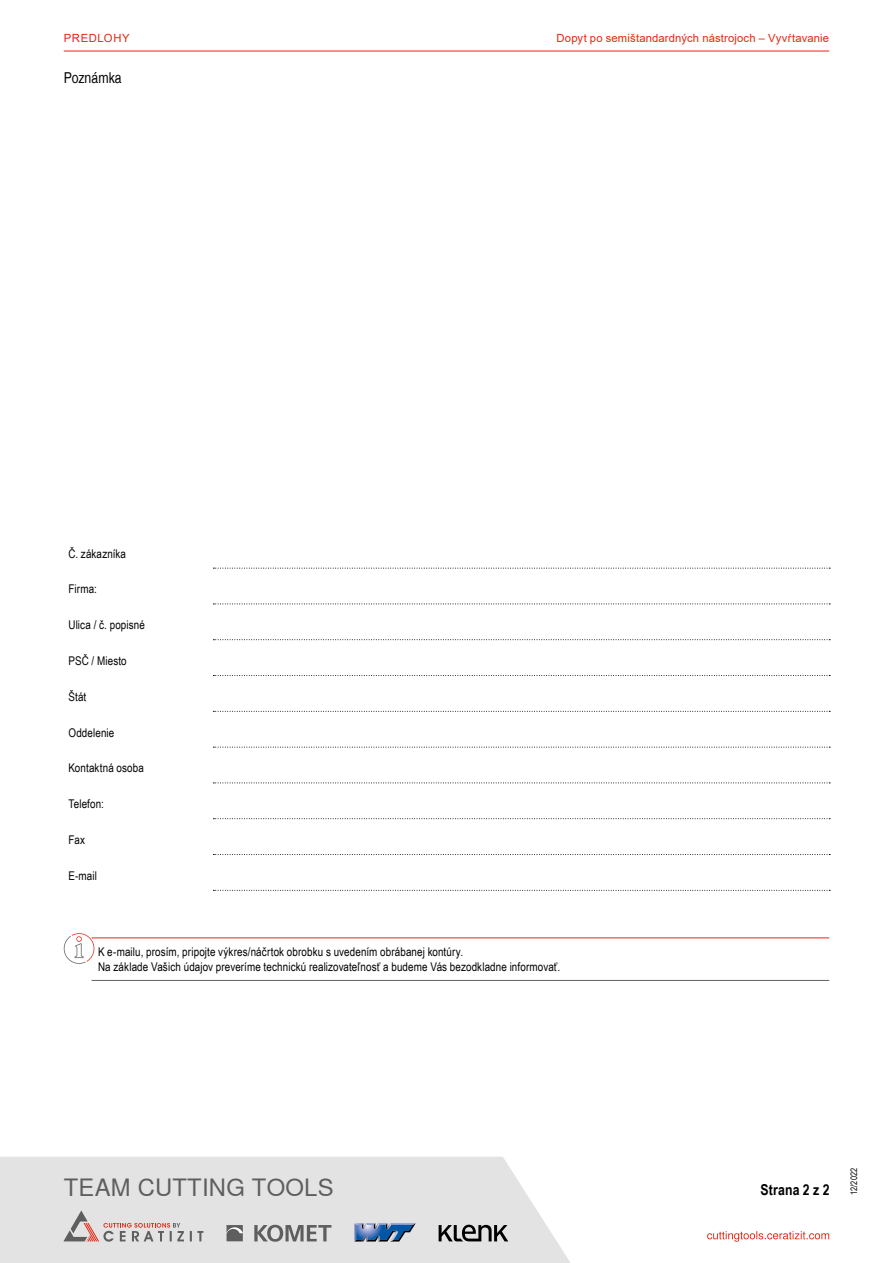
<style>
.page{position:relative;width:893px;height:1263px;background:#fff}
.page>*{position:absolute;margin:0;border:0;box-sizing:border-box;transform-origin:0 0}
.t1{font:23.85px "Nimbus Sans WNT Global";letter-spacing:.01em;color:#5f5e5e}
.t2{font:700 15px "Arial Narrow";letter-spacing:.01em;color:#000}
.t3{font:condensed 15px "Ceratizit Sans Global";letter-spacing:.005em;color:#000}
.t4{font:12px/14.4px "Arial Narrow";letter-spacing:.01em;color:#000}
.t5{font:11.25px "Arial";letter-spacing:.015em;color:#e52713}
.t6{font:11.25px "Arial";letter-spacing:.055em;color:#e52713}
.t7{font:9px "Arial Narrow";letter-spacing:.02em;color:#000}
</style>
<div class="page">
<hr style="left:64px;top:51px;width:765px;height:1px;background:#e52713">
<svg style="left:0;top:1157px;width:570px;height:106px;fill:#e3e3e3"></svg>
<svg style="left:63px;top:1210px;width:140px;height:31px"></svg>
<svg style="left:254px;top:1225px;width:77px;height:17px"></svg>
<svg style="left:226px;top:1225px;width:17px;height:16px"></svg>
<svg style="left:439px;top:1225px;width:69px;height:16px"></svg>
<svg style="left:354px;top:1223px;width:62px;height:18px"></svg>
<svg style="left:707px;top:1231px;width:122px;height:11px"></svg>
<hr style="left:92px;top:937px;width:737px;height:1px;background:#e52713">
<hr style="left:92px;top:980px;width:737px;height:1px;background:#5f5e5e">
<svg style="left:64px;top:933px;width:30px;height:31px"></svg>
<svg style="left:213px;top:890px;width:617px;height:1px"></svg>
<svg style="left:213px;top:854px;width:617px;height:1px"></svg>
<svg style="left:213px;top:818px;width:617px;height:1px"></svg>
<svg style="left:213px;top:782px;width:617px;height:1px"></svg>
<svg style="left:213px;top:747px;width:617px;height:1px"></svg>
<svg style="left:213px;top:711px;width:617px;height:1px"></svg>
<svg style="left:213px;top:675px;width:617px;height:1px"></svg>
<svg style="left:213px;top:639px;width:617px;height:1px"></svg>
<svg style="left:213px;top:603px;width:617px;height:1px"></svg>
<svg style="left:213px;top:568px;width:617px;height:1px"></svg>
<p class="t6" style="left:64px;top:31px;width:67px">PREDLOHY</p>
<p class="t5" style="left:557px;top:31px;width:274px">Dopyt po semištandardných nástrojoch – Vyvŕtavanie</p>
<p class="t3" style="left:64px;top:69px;width:60px">Poznámka</p>
<p class="t4" style="left:68px;top:546px;width:59px">Č. zákazníka</p>
<p class="t4" style="left:68px;top:581px;width:30px">Firma:</p>
<p class="t4" style="left:68px;top:617px;width:78px">Ulica / č. popisné</p>
<p class="t4" style="left:68px;top:653px;width:60px">PSČ / Miesto</p>
<p class="t4" style="left:68px;top:689px;width:19px">Štát</p>
<p class="t4" style="left:68px;top:725px;width:48px">Oddelenie</p>
<p class="t4" style="left:68px;top:760px;width:77px">Kontaktná osoba</p>
<p class="t4" style="left:68px;top:796px;width:37px">Telefon:</p>
<p class="t4" style="left:68px;top:832px;width:18px">Fax</p>
<p class="t4" style="left:68px;top:868px;width:30px">E-mail</p>
<p class="t4" style="left:98px;top:944px;width:464px">K e-mailu, prosím, pripojte výkres/náčrtok obrobku s uvedením obrábanej kontúry.<br>Na základe Vašich údajov preveríme technickú realizovateľnosť a budeme Vás bezodkladne informovať.</p>
<h1 class="t1" style="left:64px;top:1173px;width:271px">TEAM CUTTING TOOLS</h1>
<p class="t2" style="left:760px;top:1179px;width:71px">Strana 2 z 2</p>
<p class="t7" style="left:847px;top:1195px;width:29px;rotate:-90deg">12/2022</p>
</div>
